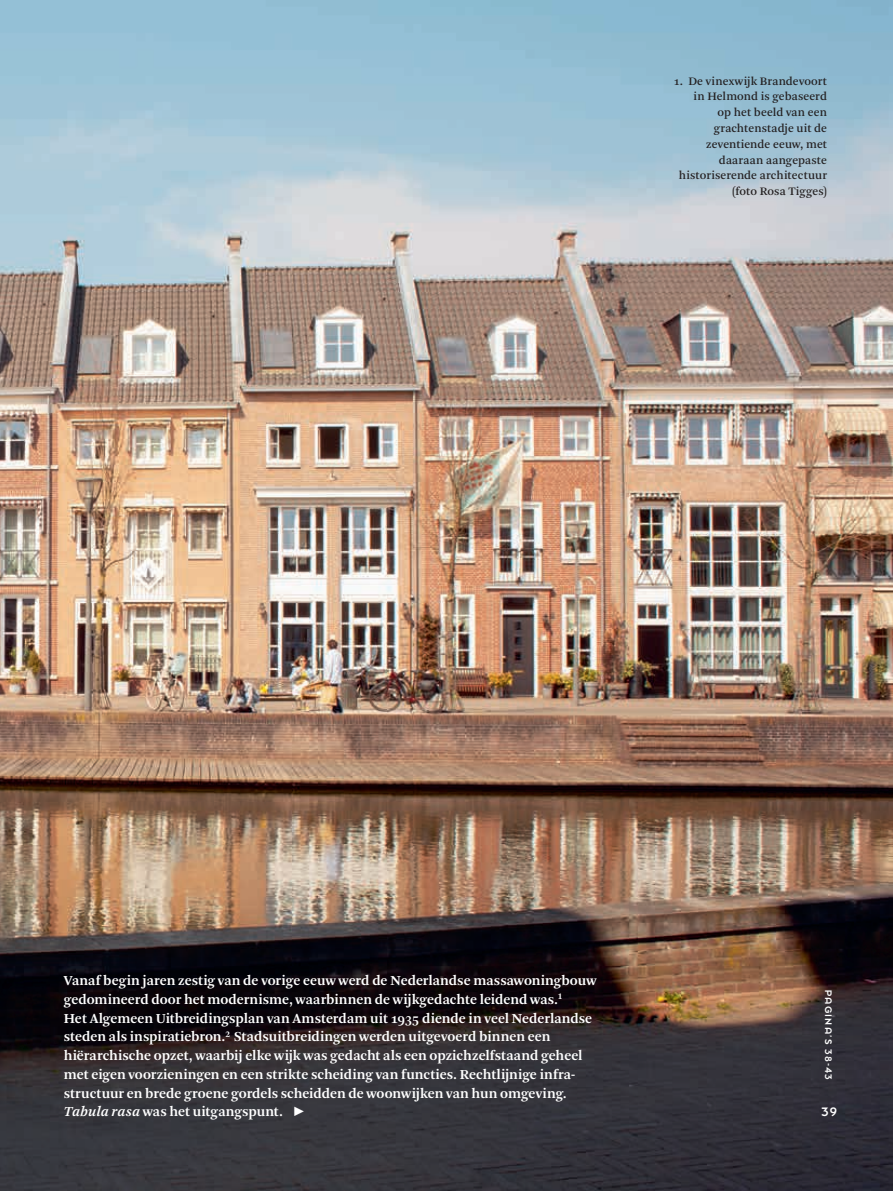
<style>
.page{position:relative;width:893px;height:1191px;background:#fff}
.page>*{position:absolute;margin:0;border:0;box-sizing:border-box;transform-origin:0 0}
.t1{font:600 14.4px/18.8px "Arnhem Pro";color:#fff}
.t2{font:13.5px "Dessau Pro";color:#fff}
.t3{font:12px/15.8px "Arnhem Pro";letter-spacing:.01em;color:#231f20;text-align:right}
.t4{font:10.5px "Dessau Pro";letter-spacing:.11em;color:#fff}
.s1{font-style:italic}
.s2{font-family:"Mathematical Pi Six";font-weight:400;font-size:12.9px}
</style>
<div class="page">
<img style="left:0;top:0;width:893px;height:1191px">
<p class="t3" style="left:674px;top:73px;width:155px">1. De vinexwijk Brandevoort in Helmond is gebaseerd<br>op het beeld van een grachtenstadje uit de zeventiende eeuw, met daaraan aangepaste historiserende architectuur (foto Rosa Tigges)</p>
<p class="t1" style="left:64px;top:971px;width:534px">Vanaf begin jaren zestig van de vorige eeuw werd de Nederlandse massawoningbouw gedomineerd door het modernisme, waarbinnen de wijkgedachte leidend was.<sup>1<br></sup>Het Algemeen Uitbreidingsplan van Amsterdam uit 1935 diende in veel Nederlandse steden als inspiratiebron.<sup>2</sup> Stadsuitbreidingen werden uitgevoerd binnen een hiërarchische opzet, waarbij elke wijk was gedacht als een opzichzelfstaand geheel met eigen voorzieningen en een strikte scheiding van functies. Rechtlijnige infra&shy;structuur en brede groene gordels scheidden de woonwijken van hun omgeving.<br><span class="s1">Tabula rasa</span> was het uitgangspunt. <span class="s2">c</span></p>
<p class="t4" style="left:834px;top:989px;width:92px;rotate:90deg">PAGINA’S 38-43</p>
<p class="t2" style="left:821px;top:1105px;width:17px">39</p>
</div>
